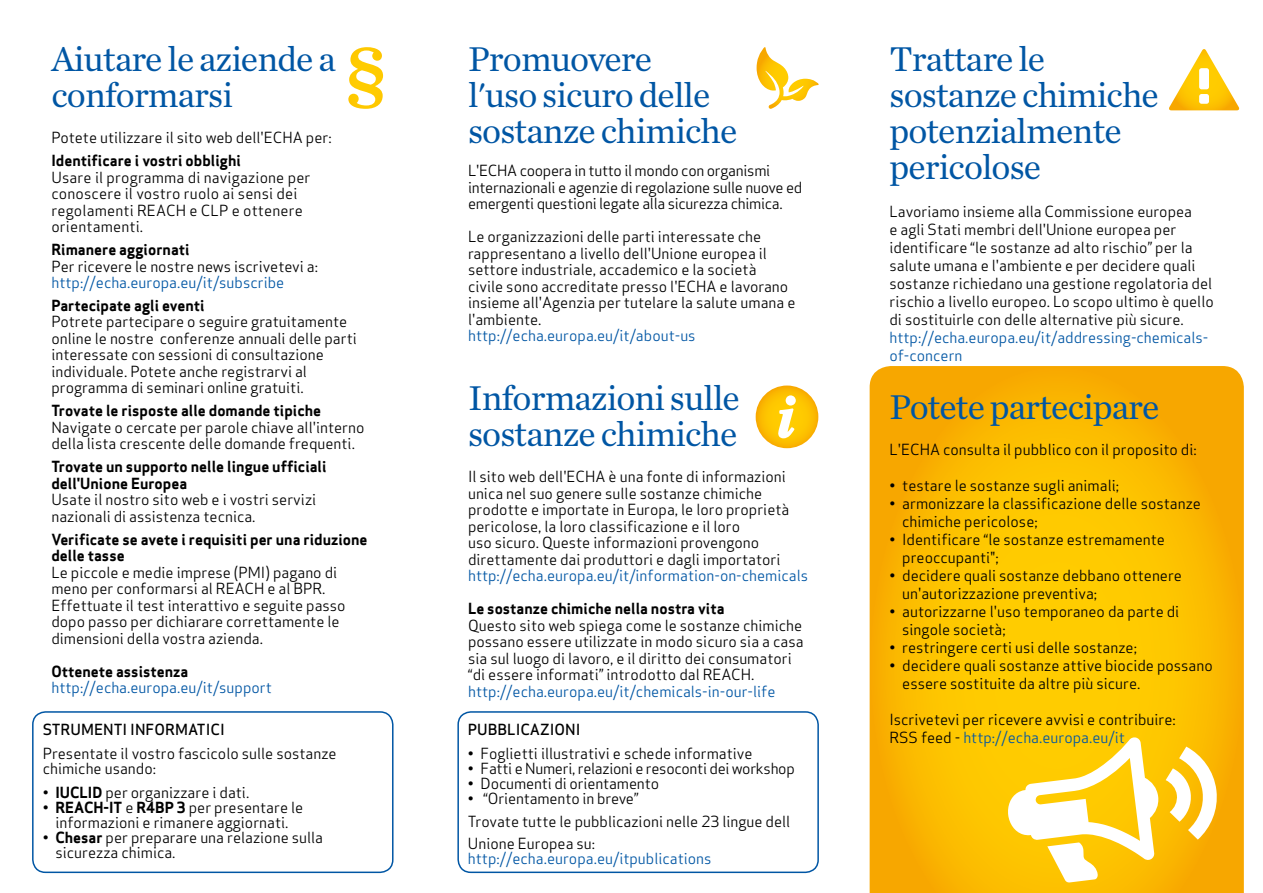
<style>
.page{position:relative;width:1263px;height:893px;background:#fff}
.page>*{position:absolute;margin:0;border:0;box-sizing:border-box;transform-origin:0 0}
.t1{font:36px/36px "Chronicle Text G1";letter-spacing:-.025em;color:#0056a4}
.t2{font:15px/16.5px "Apex Sans";color:#000}
.t3{font:15px/18px "Apex Sans";color:#0056a4}
.t4{font:700 15px/16.5px "Apex Sans";color:#000}
.t5{font:15px/16.5px "Apex Sans";letter-spacing:-.02em;color:#000}
.t6{font:500 15px "Apex Sans";color:#000}
.s1{font-weight:700}
.s2{color:#0056a4}
</style>
<div class="page">
<svg style="left:870px;top:366px;width:374px;height:527px"></svg>
<svg style="left:1007px;top:737px;width:152px;height:146px"></svg>
<svg style="left:1166px;top:747px;width:52px;height:93px"></svg>
<svg style="left:756px;top:386px;width:62px;height:62px"></svg>
<svg style="left:756px;top:47px;width:63px;height:62px"></svg>
<div style="left:457px;top:711px;width:362px;height:162px;border:2px solid #0056a4;border-radius:13px"></div>
<svg style="left:348px;top:47px;width:35px;height:62px"></svg>
<div style="left:32px;top:711px;width:361px;height:162px;border:2px solid #0056a4;border-radius:13px"></div>
<svg style="left:1169px;top:49px;width:71px;height:61px"></svg>
<h1 class="t1" style="left:51px;top:39px;width:286px">Aiutare le aziende a conformarsi</h1>
<p class="t2" style="left:51px;top:128px;width:282px">Potete utilizzare il sito web dell'ECHA per:</p>
<p class="t4" style="left:51px;top:152px;width:191px">Identificare i vostri obblighi</p>
<p class="t2" style="left:51px;top:168px;width:261px">Usare il programma di navigazione per conoscere il vostro ruolo ai sensi dei regolamenti REACH e CLP e ottenere orientamenti.</p>
<p class="t4" style="left:51px;top:241px;width:140px">Rimanere aggiornati</p>
<p class="t2" style="left:51px;top:256px;width:268px">Per ricevere le nostre news iscrivetevi a:</p>
<p class="t3" style="left:51px;top:272px;width:234px">http://echa.europa.eu/it/subscribe</p>
<p class="t4" style="left:51px;top:297px;width:155px">Partecipate agli eventi</p>
<p class="t2" style="left:51px;top:312px;width:307px">Potrete partecipare o seguire gratuitamente online le nostre conferenze annuali delle parti interessate con sessioni di consultazione individuale. Potete anche registrarvi al programma di seminari online gratuiti.</p>
<p class="t4" style="left:51px;top:402px;width:271px">Trovate le risposte alle domande tipiche</p>
<p class="t2" style="left:51px;top:418px;width:315px">Navigate o cercate per parole chiave all'interno della lista crescente delle domande frequenti.</p>
<p class="t4" style="left:51px;top:458px;width:277px">Trovate un supporto nelle lingue ufficiali dell'Unione Europea</p>
<p class="t2" style="left:51px;top:490px;width:266px">Usate il nostro sito web e i vostri servizi nazionali di assistenza tecnica.</p>
<p class="t4" style="left:51px;top:531px;width:318px">Verificate se avete i requisiti per una riduzione delle tasse</p>
<p class="t2" style="left:51px;top:562px;width:296px">Le piccole e medie imprese (PMI) pagano di meno per conformarsi al REACH e al BPR.<br>Effettuate il test interattivo e seguite passo dopo passo per dichiarare correttamente le dimensioni della vostra azienda.</p>
<p class="t4" style="left:51px;top:663px;width:138px">Ottenete assistenza</p>
<p class="t3" style="left:51px;top:677px;width:222px">http://echa.europa.eu/it/support</p>
<p class="t6" style="left:43px;top:717px;width:184px">STRUMENTI INFORMATICI</p>
<p class="t2" style="left:43px;top:745px;width:295px;line-height:15px">Presentate il vostro fascicolo sulle sostanze chimiche usando:</p>
<p class="t2" style="left:43px;top:783px;width:208px"><span class="s1">• IUCLID</span> per organizzare i dati.</p>
<p class="t2" style="left:43px;top:799px;width:262px;line-height:15px;text-align:center"><span class="s1">• REACH-IT</span> e <span class="s1">R4BP 3</span> per presentare le informazioni e rimanere aggiornati.</p>
<p class="t2" style="left:55px;top:829px;width:269px;line-height:15px;text-indent:-13px"><span class="s1">• Chesar</span> per preparare una relazione sulla sicurezza chimica.</p>
<h1 class="t1" style="left:468px;top:39px;width:271px">Promuovere<br>l'uso sicuro delle sostanze chimiche</h1>
<p class="t5" style="left:468px;top:161px;width:336px">L'ECHA coopera in tutto il mondo con organismi internazionali e agenzie di regolazione sulle nuove ed emergenti questioni legate alla sicurezza chimica.</p>
<p class="t2" style="left:468px;top:227px;width:329px">Le organizzazioni delle parti interessate che rappresentano a livello dell'Unione europea il settore industriale, accademico e la società civile sono accreditate presso l'ECHA e lavorano insieme all'Agenzia per tutelare la salute umana e l'ambiente.</p>
<p class="t3" style="left:468px;top:325px;width:229px">http://echa.europa.eu/it/about-us</p>
<h1 class="t1" style="left:468px;top:378px;width:273px">Informazioni sulle sostanze chimiche</h1>
<p class="t2" style="left:468px;top:467px;width:323px">Il sito web dell'ECHA è una fonte di informazioni unica nel suo genere sulle sostanze chimiche prodotte e importate in Europa, le loro proprietà pericolose, la loro classificazione e il loro<br>uso sicuro. Queste informazioni provengono direttamente dai produttori e dagli importatori</p>
<p class="t3" style="left:468px;top:565px;width:341px">http://echa.europa.eu/it/information-on-chemicals</p>
<p class="t4" style="left:468px;top:600px;width:258px">Le sostanze chimiche nella nostra vita</p>
<p class="t2" style="left:468px;top:616px;width:337px">Questo sito web spiega come le sostanze chimiche possano essere utilizzate in modo sicuro sia a casa sia sul luogo di lavoro, e il diritto dei consumatori “di essere informati” introdotto dal REACH.</p>
<p class="t3" style="left:468px;top:681px;width:309px">http://echa.europa.eu/it/chemicals-in-our-life</p>
<p class="t6" style="left:468px;top:717px;width:114px">PUBBLICAZIONI</p>
<p class="t2" style="left:468px;top:744px;width:286px">• Foglietti illustrativi e schede informative</p>
<p class="t5" style="left:468px;top:759px;width:328px">• Fatti e Numeri, relazioni e resoconti dei workshop</p>
<p class="t2" style="left:468px;top:774px;width:193px">• Documenti di orientamento</p>
<p class="t2" style="left:468px;top:786px;width:324px;line-height:22.5px">• “Orientamento in breve”<br>Trovate tutte le pubblicazioni nelle 23 lingue dell<br>Unione Europea su:</p>
<p class="t3" style="left:468px;top:848px;width:245px">http://echa.europa.eu/itpublications</p>
<h1 class="t1" style="left:889px;top:39px;width:271px">Trattare le sostanze chimiche potenzialmente pericolose</h1>
<p class="t2" style="left:889px;top:201px;width:326px;line-height:18px">Lavoriamo insieme alla Commissione europea<br>e agli Stati membri dell'Unione europea per identificare “le sostanze ad alto rischio” per la salute umana e l'ambiente e per decidere quali sostanze richiedano una gestione regolatoria del rischio a livello europeo. Lo scopo ultimo è quello di sostituirle con delle alternative più sicure.</p>
<p class="t3" style="left:889px;top:327px;width:320px">http://echa.europa.eu/it/addressing-chemicals&shy;of-concern</p>
<h1 class="t1" style="left:889px;top:387px;width:272px">Potete partecipare</h1>
<p class="t2" style="left:889px;top:440px;width:309px">L'ECHA consulta il pubblico con il proposito di:</p>
<p class="t2" style="left:889px;top:476px;width:231px">• testare le sostanze sugli animali;</p>
<p class="t2" style="left:902px;top:493px;width:300px;line-height:18px;text-indent:-13px">• armonizzare la classificazione delle sostanze chimiche pericolose;</p>
<p class="t2" style="left:902px;top:529px;width:264px;line-height:18px;text-indent:-13px">• Identificare “le sostanze estremamente preoccupanti";</p>
<p class="t2" style="left:902px;top:565px;width:281px;line-height:18px;text-indent:-13px">• decidere quali sostanze debbano ottenere un'autorizzazione preventiva;</p>
<p class="t2" style="left:902px;top:601px;width:279px;line-height:18px;text-indent:-13px">• autorizzarne l'uso temporaneo da parte di singole società;</p>
<p class="t2" style="left:889px;top:638px;width:249px">• restringere certi usi delle sostanze;</p>
<p class="t2" style="left:902px;top:655px;width:312px;line-height:18px;text-indent:-13px">• decidere quali sostanze attive biocide possano essere sostituite da altre più sicure.</p>
<p class="t2" style="left:889px;top:709px;width:288px;line-height:18px">Iscrivetevi per ricevere avvisi e contribuire:<br>RSS feed - <span class="s2">http://echa.europa.eu/it</span></p>
</div>
